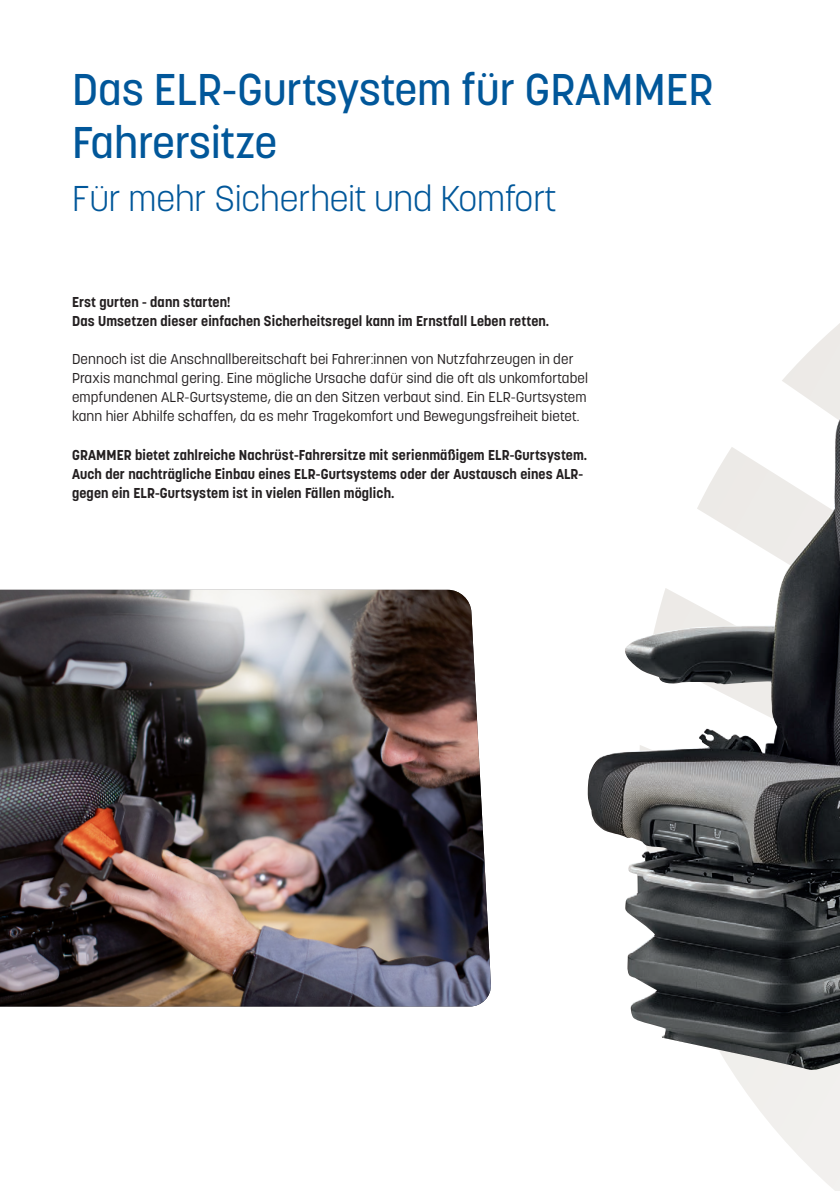
<style>
.page{position:relative;width:840px;height:1191px;background:#fff}
.page>*{position:absolute;margin:0;border:0;box-sizing:border-box;transform-origin:0 0}
.t1{font:500 44px/52.8px "Korolev";color:#01579a}
.t2{font:300 35.6px "Korolev";color:#01579a}
.t3{font:700 14.2px/19px "Korolev";letter-spacing:.01em;color:#231f20}
.t4{font:14.2px/19px "Korolev";letter-spacing:.01em;color:#231f20}
</style>
<div class="page">
<img style="left:0;top:590px;width:491px;height:416px">
<svg style="left:639px;top:872px;width:9px;height:152px"></svg>
<svg style="left:648px;top:872px;width:48px;height:173px"></svg>
<svg style="left:696px;top:872px;width:85px;height:264px"></svg>
<svg style="left:781px;top:324px;width:58px;height:867px"></svg>
<img style="left:587px;top:435px;width:247px;height:437px">
<h1 class="t1" style="left:72px;top:63px;width:642px">Das ELR-Gurtsystem für GRAMMER<br>Fahrersitze</h1>
<h2 class="t2" style="left:72px;top:175px;width:486px">Für mehr Sicherheit und Komfort</h2>
<p class="t3" style="left:72px;top:293px;width:478px">Erst gurten - dann starten!<br>Das Umsetzen dieser einfachen Sicherheitsregel kann im Ernstfall Leben retten.</p>
<p class="t4" style="left:72px;top:350px;width:517px">Dennoch ist die Anschnallbereitschaft bei Fahrer:innen von Nutzfahrzeugen in der Praxis manchmal gering. Eine mögliche Ursache dafür sind die oft als unkomfortabel empfundenen ALR-Gurtsysteme, die an den Sitzen verbaut sind. Ein ELR-Gurtsystem kann hier Abhilfe schaffen, da es mehr Tragekomfort und Bewegungsfreiheit bietet.</p>
<p class="t3" style="left:72px;top:445px;width:516px">GRAMMER bietet zahlreiche Nachrüst-Fahrersitze mit serienmäßigem ELR-Gurtsystem.</p>
<p class="t3" style="left:72px;top:483px;width:324px">gegen ein ELR-Gurtsystem ist in vielen Fällen möglich.</p>
<p class="t3" style="left:72px;top:464px;width:512px">Auch der nachträgliche Einbau eines ELR-Gurtsystems oder der Austausch eines ALR-</p>
</div>
